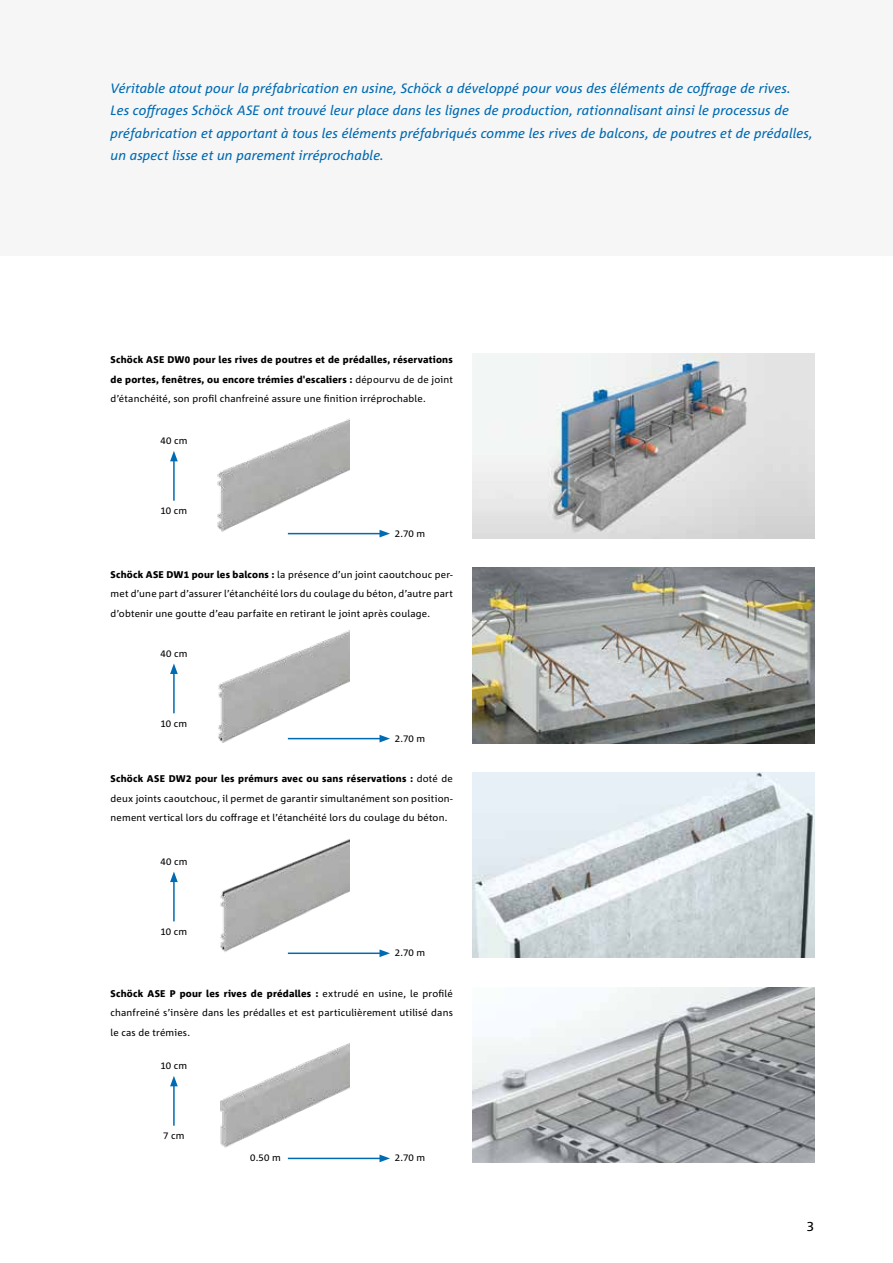
<style>
.page{position:relative;width:893px;height:1263px;background:#fff}
.page>*{position:absolute;margin:0;border:0;box-sizing:border-box;transform-origin:0 0}
.t1{font:italic 13.5px/22.5px "Corpid Schoeck";letter-spacing:.005em;color:#006ab3}
.t2{font:13.5px "Corpid Schoeck";color:#000}
.t3{font:9.75px/19.5px "Corpid Schoeck";letter-spacing:.02em;color:#000;text-align:justify}
.t4{font:800 9.75px/19.5px "Corpid Schoeck";letter-spacing:.02em;color:#000;text-align:justify}
.s1{font-weight:400}
.s2{font-weight:800}
</style>
<div class="page">
<img style="left:220px;top:839px;width:129px;height:116px">
<img style="left:217px;top:419px;width:132px;height:116px">
<img style="left:220px;top:1043px;width:129px;height:105px">
<img style="left:218px;top:630px;width:131px;height:113px">
<div style="left:0;top:0;width:893px;height:255px;background:#f6f6f6"></div>
<img style="left:472px;top:353px;width:342px;height:186px">
<img style="left:472px;top:568px;width:342px;height:175px">
<img style="left:472px;top:773px;width:342px;height:185px">
<img style="left:472px;top:987px;width:342px;height:175px">
<hr style="left:288px;top:1158px;width:94px;height:1px;background:#006ab3">
<svg style="left:379px;top:1154px;width:11px;height:8px"></svg>
<hr style="left:173px;top:459px;width:2px;height:42px;background:#006ab3">
<svg style="left:170px;top:451px;width:8px;height:10px"></svg>
<hr style="left:173px;top:672px;width:2px;height:41px;background:#006ab3">
<svg style="left:170px;top:663px;width:8px;height:11px"></svg>
<hr style="left:173px;top:880px;width:2px;height:41px;background:#006ab3">
<svg style="left:170px;top:871px;width:8px;height:11px"></svg>
<hr style="left:173px;top:1084px;width:2px;height:42px;background:#006ab3">
<svg style="left:170px;top:1076px;width:8px;height:10px"></svg>
<hr style="left:288px;top:533px;width:94px;height:1px;background:#006ab3">
<svg style="left:379px;top:530px;width:11px;height:7px"></svg>
<hr style="left:288px;top:738px;width:94px;height:1px;background:#006ab3">
<svg style="left:379px;top:735px;width:11px;height:7px"></svg>
<hr style="left:288px;top:952px;width:94px;height:2px;background:#006ab3">
<svg style="left:379px;top:949px;width:11px;height:8px"></svg>
<p class="t1" style="left:111px;top:77px;width:704px">Véritable atout pour la préfabrication en usine, Schöck a développé pour vous des éléments de coffrage de rives.<br>Les coffrages Schöck ASE ont trouvé leur place dans les lignes de production, rationnalisant ainsi le processus de préfabrication et apportant à tous les éléments préfabriqués comme les rives de balcons, de poutres et de prédalles, un aspect lisse et un parement irréprochable.</p>
<p class="t4" style="left:111px;top:350px;width:344px">Schöck ASE DW0 pour les rives de poutres et de prédalles, réservations de portes, fenêtres, ou encore trémies d'escaliers : <span class="s1">dépourvu de de joint d’étanchéité, son profil chanfreiné assure une finition irréprochable.</span></p>
<p class="t3" style="left:160px;top:431px;width:29px">40 cm</p>
<p class="t3" style="left:160px;top:501px;width:28px">10 cm</p>
<p class="t3" style="left:395px;top:524px;width:32px">2.70 m</p>
<p class="t3" style="left:111px;top:564px;width:344px"><span class="s2">Schöck ASE DW1 pour les balcons :</span> la présence d’un joint caoutchouc per&shy;met d’une part d’assurer l’étanchéité lors du coulage du béton, d’autre part d’obtenir une goutte d’eau parfaite en retirant le joint après coulage.</p>
<p class="t3" style="left:160px;top:643px;width:29px">40 cm</p>
<p class="t3" style="left:160px;top:713px;width:28px">10 cm</p>
<p class="t3" style="left:395px;top:729px;width:32px">2.70 m</p>
<p class="t3" style="left:111px;top:769px;width:344px"><span class="s2">Schöck ASE DW2 pour les prémurs avec ou sans réservations :</span> doté de deux joints caoutchouc, il permet de garantir simultanément son position&shy;nement vertical lors du coffrage et l’étanchéité lors du coulage du béton.</p>
<p class="t3" style="left:160px;top:851px;width:29px">40 cm</p>
<p class="t3" style="left:160px;top:921px;width:28px">10 cm</p>
<p class="t3" style="left:395px;top:943px;width:32px">2.70 m</p>
<p class="t3" style="left:111px;top:984px;width:344px"><span class="s2">Schöck ASE P pour les rives de prédalles :</span> extrudé en usine, le profilé chanfreiné s’insère dans les prédalles et est particulièrement utilisé dans le cas de trémies.</p>
<p class="t3" style="left:160px;top:1056px;width:28px">10 cm</p>
<p class="t3" style="left:163px;top:1126px;width:23px">7 cm</p>
<p class="t3" style="left:250px;top:1148px;width:32px">0.50 m</p>
<p class="t3" style="left:395px;top:1148px;width:32px">2.70 m</p>
<h1 class="t2" style="left:807px;top:1218px;width:9px">3</h1>
</div>
